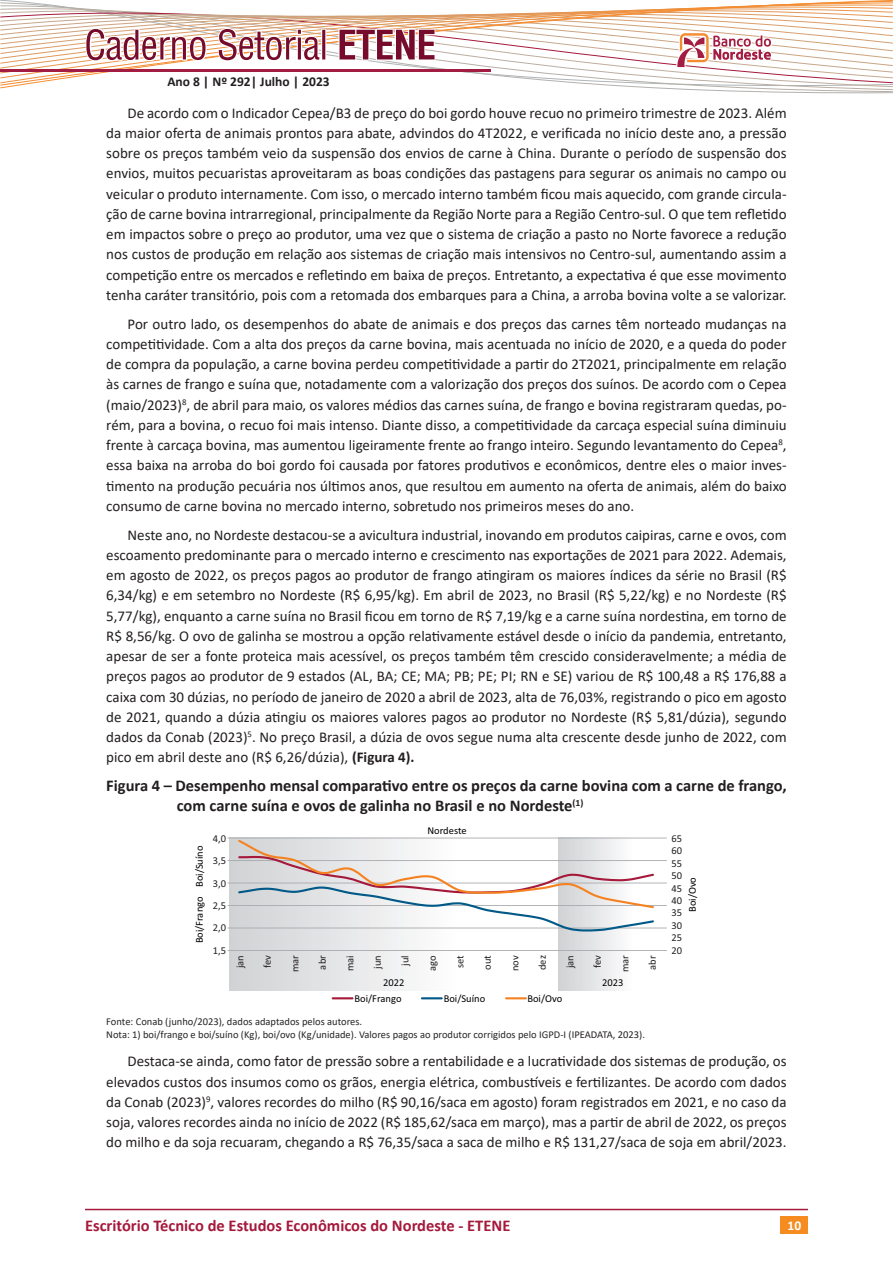
<style>
.page{position:relative;width:893px;height:1263px;background:#fff}
.page>*{position:absolute;margin:0;border:0;box-sizing:border-box;transform-origin:0 0}
.CS_Tit_fig_grar{font:700 16.5px/20.2px "Calibri";color:#231f20}
.t1{font:700 16.5px "Calibri";color:#a5193b}
.CS_Corpo_normal{font:15px/20.2px "Calibri";color:#231f20;text-align:justify}
.t2{font:700 13.5px "Calibri";color:#231f20}
.t3{font:700 13.5px "Calibri";color:#fff}
.CS_Fonte{font:10.5px/12.6px "Calibri";color:#262626}
.t4{font:10.5px/12.5px "Calibri";color:#231f20;text-align:justify}
.t5{font:10.5px "Calibri";color:#000}
.s1{font-weight:700}
.s2{color:#231f20}
</style>
<div class="page">
<div style="left:781px;top:1216px;width:27px;height:17px;background:#f68b1f"></div>
<hr style="left:85px;top:1209px;width:723px;height:1px;background:#a5193b">
<svg style="left:0;top:0;width:893px;height:94px"></svg>
<hr style="left:0;top:70px;width:490px;height:2px;background:#a31c42">
<div style="left:229px;top:838px;width:330px;height:152px;background:linear-gradient(to right,#d4d5d8,#fff)"></div>
<div style="left:559px;top:838px;width:108px;height:152px;background:linear-gradient(to right,#d4d6d8,#fff)"></div>
<hr style="left:228px;top:928px;width:439px;height:1px;background:#a8a9ad">
<hr style="left:228px;top:905px;width:439px;height:1px;background:#a8a9ad">
<hr style="left:228px;top:883px;width:439px;height:1px;background:#a8a9ad">
<hr style="left:228px;top:860px;width:439px;height:1px;background:#a8a9ad">
<hr style="left:228px;top:838px;width:439px;height:1px;background:#a8a9ad">
<hr style="left:228px;top:950px;width:439px;height:1px;background:#a8a9ad">
<svg style="left:236px;top:838px;width:419px;height:95px"></svg>
<hr style="left:422px;top:997px;width:20px;height:2px;background:#005987">
<hr style="left:506px;top:997px;width:20px;height:2px;background:#f58220">
<svg style="left:333px;top:997px;width:19px;height:2px"></svg>
<p class="t2" style="left:167px;top:72px;width:164px">Ano 8 | Nº 292| Julho | 2023</p>
<p class="CS_Corpo_normal" style="left:106px;top:102px;width:682px;text-indent:21px">De acordo com o Indicador Cepea/B3 de preço do boi gordo houve recuo no primeiro trimestre de 2023. Além da maior oferta de animais prontos para abate, advindos do 4T2022, e verificada no início deste ano, a pressão sobre os preços também veio da suspensão dos envios de carne à China. Durante o período de suspensão dos envios, muitos pecuaristas aproveitaram as boas condições das pastagens para segurar os animais no campo ou veicular o produto internamente. Com isso, o mercado interno também ficou mais aquecido, com grande circula&shy;ção de carne bovina intrarregional, principalmente da Região Norte para a Região Centro-sul. O que tem refletido em impactos sobre o preço ao produtor, uma vez que o sistema de criação a pasto no Norte favorece a redução nos custos de produção em relação aos sistemas de criação mais intensivos no Centro-sul, aumentando assim a competição entre os mercados e refletindo em baixa de preços. Entretanto, a expectativa é que esse movimento tenha caráter transitório, pois com a retomada dos embarques para a China, a arroba bovina volte a se valorizar.</p>
<p class="CS_Corpo_normal" style="left:106px;top:313px;width:682px;text-indent:21px">Por outro lado, os desempenhos do abate de animais e dos preços das carnes têm norteado mudanças na competitividade. Com a alta dos preços da carne bovina, mais acentuada no início de 2020, e a queda do poder de compra da população, a carne bovina perdeu competitividade a partir do 2T2021, principalmente em relação às carnes de frango e suína que, notadamente com a valorização dos preços dos suínos. De acordo com o Cepea (maio/2023)<sup>8</sup>, de abril para maio, os valores médios das carnes suína, de frango e bovina registraram quedas, po&shy;rém, para a bovina, o recuo foi mais intenso. Diante disso, a competitividade da carcaça especial suína diminuiu frente à carcaça bovina, mas aumentou ligeiramente frente ao frango inteiro. Segundo levantamento do Cepea<sup>8</sup>, essa baixa na arroba do boi gordo foi causada por fatores produtivos e econômicos, dentre eles o maior inves&shy;timento na produção pecuária nos últimos anos, que resultou em aumento na oferta de animais, além do baixo consumo de carne bovina no mercado interno, sobretudo nos primeiros meses do ano.</p>
<p class="CS_Corpo_normal" style="left:106px;top:524px;width:682px;text-indent:21px">Neste ano, no Nordeste destacou-se a avicultura industrial, inovando em produtos caipiras, carne e ovos, com escoamento predominante para o mercado interno e crescimento nas exportações de 2021 para 2022. Ademais, em agosto de 2022, os preços pagos ao produtor de frango atingiram os maiores índices da série no Brasil (R$ 6,34/kg) e em setembro no Nordeste (R$ 6,95/kg). Em abril de 2023, no Brasil (R$ 5,22/kg) e no Nordeste (R$ 5,77/kg), enquanto a carne suína no Brasil ficou em torno de R$ 7,19/kg e a carne suína nordestina, em torno de R$ 8,56/kg. O ovo de galinha se mostrou a opção relativamente estável desde o início da pandemia, entretanto, apesar de ser a fonte proteica mais acessível, os preços também têm crescido consideravelmente; a média de preços pagos ao produtor de 9 estados (AL, BA; CE; MA; PB; PE; PI; RN e SE) variou de R$ 100,48 a R$ 176,88 a caixa com 30 dúzias, no período de janeiro de 2020 a abril de 2023, alta de 76,03%, registrando o pico em agosto de 2021, quando a dúzia atingiu os maiores valores pagos ao produtor no Nordeste (R$ 5,81/dúzia), segundo dados da Conab (2023)<sup>5</sup>. No preço Brasil, a dúzia de ovos segue numa alta crescente desde junho de 2022, com pico em abril deste ano (R$ 6,26/dúzia), <span class="s1">(Figura 4).</span></p>
<p class="CS_Tit_fig_grar" style="left:177px;top:775px;width:611px;text-indent:-70px">Figura 4 – Desempenho mensal comparativo entre os preços da carne bovina com a carne de frango, com carne suína e ovos de galinha no Brasil e no Nordeste<sup>(1)</sup></p>
<p class="t5" style="left:195px;top:943px;width:99px;rotate:-90deg">Boi/Frango Boi/Suíno</p>
<p class="t4" style="left:213px;top:828px;width:15px;line-height:22.4px">4,0<br>3,5<br>3,0<br>2,5<br>2,0<br>1,5</p>
<p class="t5" style="left:427px;top:826px;width:41px">Nordeste</p>
<p class="t4" style="left:234px;top:968px;width:15px;rotate:-90deg">jan</p>
<p class="t4" style="left:262px;top:968px;width:14px;rotate:-90deg">fev</p>
<p class="t4" style="left:289px;top:972px;width:19px;rotate:-90deg">mar</p>
<p class="t4" style="left:317px;top:969px;width:16px;rotate:-90deg">abr</p>
<p class="t4" style="left:344px;top:971px;width:17px;rotate:-90deg">mai</p>
<p class="t4" style="left:372px;top:969px;width:15px;rotate:-90deg">jun</p>
<p class="t4" style="left:399px;top:966px;width:12px;rotate:-90deg">jul</p>
<p class="t4" style="left:427px;top:971px;width:17px;rotate:-90deg">ago</p>
<p class="t4" style="left:454px;top:968px;width:14px;rotate:-90deg">set</p>
<p class="t4" style="left:482px;top:970px;width:16px;rotate:-90deg">out</p>
<p class="t4" style="left:509px;top:971px;width:17px;rotate:-90deg">nov</p>
<p class="t4" style="left:537px;top:970px;width:16px;rotate:-90deg">dez</p>
<p class="t4" style="left:564px;top:968px;width:15px;rotate:-90deg">jan</p>
<p class="t4" style="left:592px;top:968px;width:14px;rotate:-90deg">fev</p>
<p class="t4" style="left:619px;top:972px;width:19px;rotate:-90deg">mar</p>
<p class="t4" style="left:647px;top:969px;width:16px;rotate:-90deg">abr</p>
<p class="t5" style="left:355px;top:994px;width:49px">Boi/Frango</p>
<p class="t5" style="left:444px;top:994px;width:43px">Boi/Suíno</p>
<p class="t5" style="left:527px;top:994px;width:36px">Boi/Ovo</p>
<p class="t5" style="left:383px;top:978px;width:23px">2022</p>
<p class="t5" style="left:602px;top:978px;width:23px">2023</p>
<p class="t4" style="left:671px;top:833px;width:12px">65<br>60<br>55<br>50<br>45<br>40<br>35<br>30<br>25<br>20</p>
<p class="t5" style="left:688px;top:912px;width:36px;rotate:-90deg">Boi/Ovo</p>
<p class="CS_Fonte" style="left:106px;top:1015px;width:540px">Fonte: Conab (junho/2023), dados adaptados pelos autores.<br>Nota: 1) boi/frango e boi/suíno (Kg), boi/ovo (Kg/unidade). Valores pagos ao produtor corrigidos pelo IGPD-I (<span class="s2">IPEADATA, 2023</span>).</p>
<p class="CS_Corpo_normal" style="left:106px;top:1051px;width:682px;text-indent:21px">Destaca-se ainda, como fator de pressão sobre a rentabilidade e a lucratividade dos sistemas de produção, os elevados custos dos insumos como os grãos, energia elétrica, combustíveis e fertilizantes. De acordo com dados da Conab (2023)<sup>9</sup>, valores recordes do milho (R$ 90,16/saca em agosto) foram registrados em 2021, e no caso da soja, valores recordes ainda no início de 2022 (R$ 185,62/saca em março), mas a partir de abril de 2022, os preços do milho e da soja recuaram, chegando a R$ 76,35/saca a saca de milho e R$ 131,27/saca de soja em abril/2023.</p>
<p class="t1" style="left:85px;top:1213px;width:427px">Escritório Técnico de Estudos Econômicos do Nordeste - ETENE</p>
<p class="t3" style="left:787px;top:1216px;width:15px">10</p>
</div>
